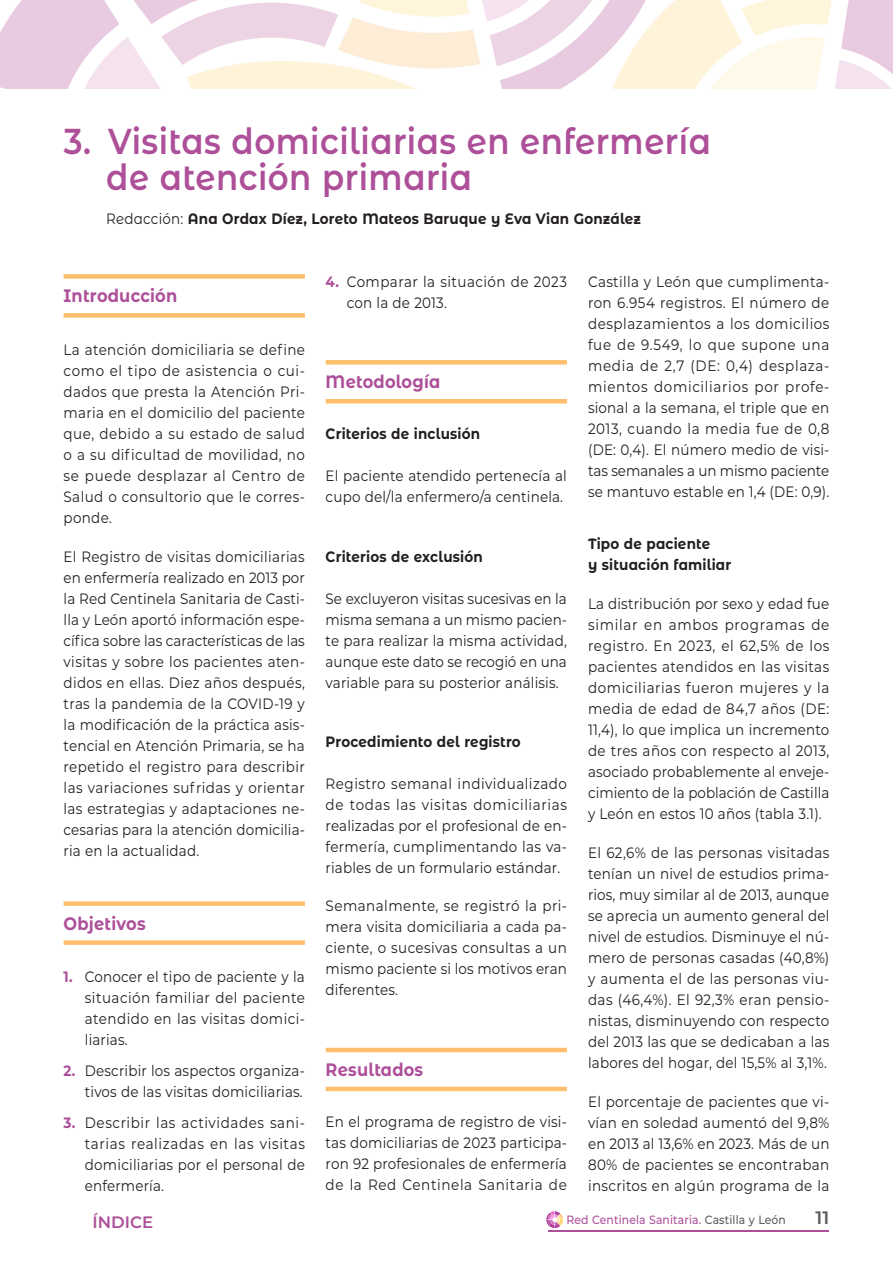
<style>
.page{position:relative;width:893px;height:1263px;background:#fff}
.page>*{position:absolute;margin:0;border:0;box-sizing:border-box;transform-origin:0 0}
.t1{font:600 36px/36px "Montserrat Alternates";letter-spacing:.015em;color:#ad4f99;scale:.9 1}
.t2{font:700 18px "Montserrat Alternates";letter-spacing:.015em;color:#ad4f99;scale:.9 1}
.t3{font:600 18px "Montserrat";color:#5c5c5c}
.t4{font:600 16.5px "Montserrat";color:#ad4f99}
.t5{font:15px/21px "Montserrat";letter-spacing:.015em;color:#231f20;text-align:justify;scale:.9 1}
.t6{font:700 15px/21px "Montserrat Alternates";letter-spacing:.015em;color:#231f20;scale:.9 1}
.t7{font:500 12px "Montserrat";letter-spacing:.015em;color:#ad4f99;scale:.9 1}
.s1{font-weight:400}
.s2{font-weight:700;color:#ad4f99}
.s3{color:#5c5c5c}
</style>
<div class="page">
<hr style="left:549px;top:1231px;width:280px;height:1px;background:#ad4f99">
<svg style="left:546px;top:1211px;width:17px;height:17px"></svg>
<svg style="left:0;top:0;width:893px;height:88px"></svg>
<hr style="left:326px;top:399px;width:241px;height:4px;background:#ffbf6e">
<hr style="left:326px;top:360px;width:241px;height:4px;background:#ffbf6e">
<hr style="left:326px;top:1087px;width:241px;height:4px;background:#ffbf6e">
<hr style="left:326px;top:1048px;width:241px;height:4px;background:#ffbf6e">
<div style="left:64px;top:313px;width:241px;height:5px;background:#ffbf6e"></div>
<div style="left:64px;top:274px;width:241px;height:5px;background:#ffbf6e"></div>
<div style="left:64px;top:940px;width:241px;height:5px;background:#ffbf6e"></div>
<div style="left:64px;top:901px;width:241px;height:5px;background:#ffbf6e"></div>
<h1 class="t1" style="left:106px;top:122px;width:673px;text-indent:-43px">3. Visitas domiciliarias en enfermería de atención primaria</h1>
<p class="t6" style="left:106px;top:207px;width:595px"><span class="s1">Redacción:</span> Ana Ordax Díez, Loreto Mateos Baruque y Eva Vian González</p>
<p class="t2" style="left:64px;top:283px;width:128px">Introducción</p>
<p class="t5" style="left:64px;top:338px;width:270px">La atención domiciliaria se define como el tipo de asistencia o cui&shy;dados que presta la Atención Pri&shy;maria en el domicilio del paciente que, debido a su estado de salud o a su dificultad de movilidad, no se puede desplazar al Centro de Salud o consultorio que le corres&shy;ponde.</p>
<p class="t5" style="left:64px;top:546px;width:270px">El Registro de visitas domiciliarias en enfermería realizado en 2013 por la Red Centinela Sanitaria de Casti&shy;lla y León aportó información espe&shy;cífica sobre las características de las visitas y sobre los pacientes aten&shy;didos en ellas. Diez años después, tras la pandemia de la COVID-19 y la modificación de la práctica asis&shy;tencial en Atención Primaria, se ha repetido el registro para describir las variaciones sufridas y orientar las estrategias y adaptaciones ne&shy;cesarias para la atención domicilia&shy;ria en la actualidad.</p>
<p class="t2" style="left:64px;top:910px;width:93px">Objetivos</p>
<p class="t5" style="left:85px;top:965px;width:246px;text-indent:-21px"><span class="s2">1.</span> Conocer el tipo de paciente y la situación familiar del paciente atendido en las visitas domici&shy;liarias.</p>
<p class="t5" style="left:64px;top:1059px;width:270px;text-align:right"><span class="s2">2.</span> Describir los aspectos organiza&shy;tivos de las visitas domiciliarias.</p>
<p class="t5" style="left:85px;top:1111px;width:246px;text-indent:-21px"><span class="s2">3.</span> Describir las actividades sani&shy;tarias realizadas en las visitas domiciliarias por el personal de enfermería.</p>
<p class="t5" style="left:347px;top:270px;width:246px;text-indent:-21px"><span class="s2">4.</span> Comparar la situación de 2023 con la de 2013.</p>
<p class="t2" style="left:326px;top:369px;width:129px">Metodología</p>
<p class="t6" style="left:326px;top:422px;width:173px">Criterios de inclusión</p>
<p class="t5" style="left:326px;top:465px;width:269px">El paciente atendido pertenecía al cupo del/la enfermero/a centinela.</p>
<p class="t6" style="left:326px;top:545px;width:176px">Criterios de exclusión</p>
<p class="t5" style="left:326px;top:587px;width:270px">Se excluyeron visitas sucesivas en la misma semana a un mismo pacien&shy;te para realizar la misma actividad, aunque este dato se recogió en una variable para su posterior análisis.</p>
<p class="t6" style="left:326px;top:730px;width:218px">Procedimiento del registro</p>
<p class="t5" style="left:326px;top:773px;width:270px">Registro semanal individualizado de todas las visitas domiciliarias realizadas por el profesional de en&shy;fermería, cumplimentando las va&shy;riables de un formulario estándar.</p>
<p class="t5" style="left:326px;top:895px;width:270px">Semanalmente, se registró la pri&shy;mera visita domiciliaria a cada pa&shy;ciente, o sucesivas consultas a un mismo paciente si los motivos eran diferentes.</p>
<p class="t2" style="left:326px;top:1056px;width:110px">Resultados</p>
<p class="t5" style="left:326px;top:1110px;width:270px">En el programa de registro de visi&shy;tas domiciliarias de 2023 participa&shy;ron 92 profesionales de enfermería de la Red Centinela Sanitaria de</p>
<p class="t5" style="left:588px;top:270px;width:270px">Castilla y León que cumplimenta&shy;ron 6.954 registros. El número de desplazamientos a los domicilios fue de 9.549, lo que supone una media de 2,7 (DE: 0,4) desplaza&shy;mientos domiciliarios por profe&shy;sional a la semana, el triple que en 2013, cuando la media fue de 0,8 (DE: 0,4). El número medio de visi&shy;tas semanales a un mismo paciente se mantuvo estable en 1,4 (DE: 0,9).</p>
<p class="t6" style="left:588px;top:532px;width:161px">Tipo de paciente<br>y situación familiar</p>
<p class="t5" style="left:588px;top:592px;width:270px">La distribución por sexo y edad fue similar en ambos programas de registro. En 2023, el 62,5% de los pacientes atendidos en las visitas domiciliarias fueron mujeres y la media de edad de 84,7 años (DE:<br>11,4), lo que implica un incremento de tres años con respecto al 2013, asociado probablemente al enveje&shy;cimiento de la población de Castilla y León en estos 10 años (tabla 3.1).</p>
<p class="t5" style="left:588px;top:841px;width:270px">El 62,6% de las personas visitadas tenían un nivel de estudios prima&shy;rios, muy similar al de 2013, aunque se aprecia un aumento general del nivel de estudios. Disminuye el nú&shy;mero de personas casadas (40,8%) y aumenta el de las personas viu&shy;das (46,4%). El 92,3% eran pensio&shy;nistas, disminuyendo con respecto del 2013 las que se dedicaban a las labores del hogar, del 15,5% al 3,1%.</p>
<p class="t5" style="left:588px;top:1090px;width:270px">El porcentaje de pacientes que vi&shy;vían en soledad aumentó del 9,8% en 2013 al 13,6% en 2023. Más de un 80% de pacientes se encontraban inscritos en algún programa de la</p>
<p class="t4" style="left:93px;top:1210px;width:62px">ÍNDICE</p>
<p class="t7" style="left:566px;top:1211px;width:245px">Red Centinela Sanitaria. <span class="s3">Castilla y León</span></p>
<p class="t3" style="left:815px;top:1205px;width:15px">11</p>
</div>
